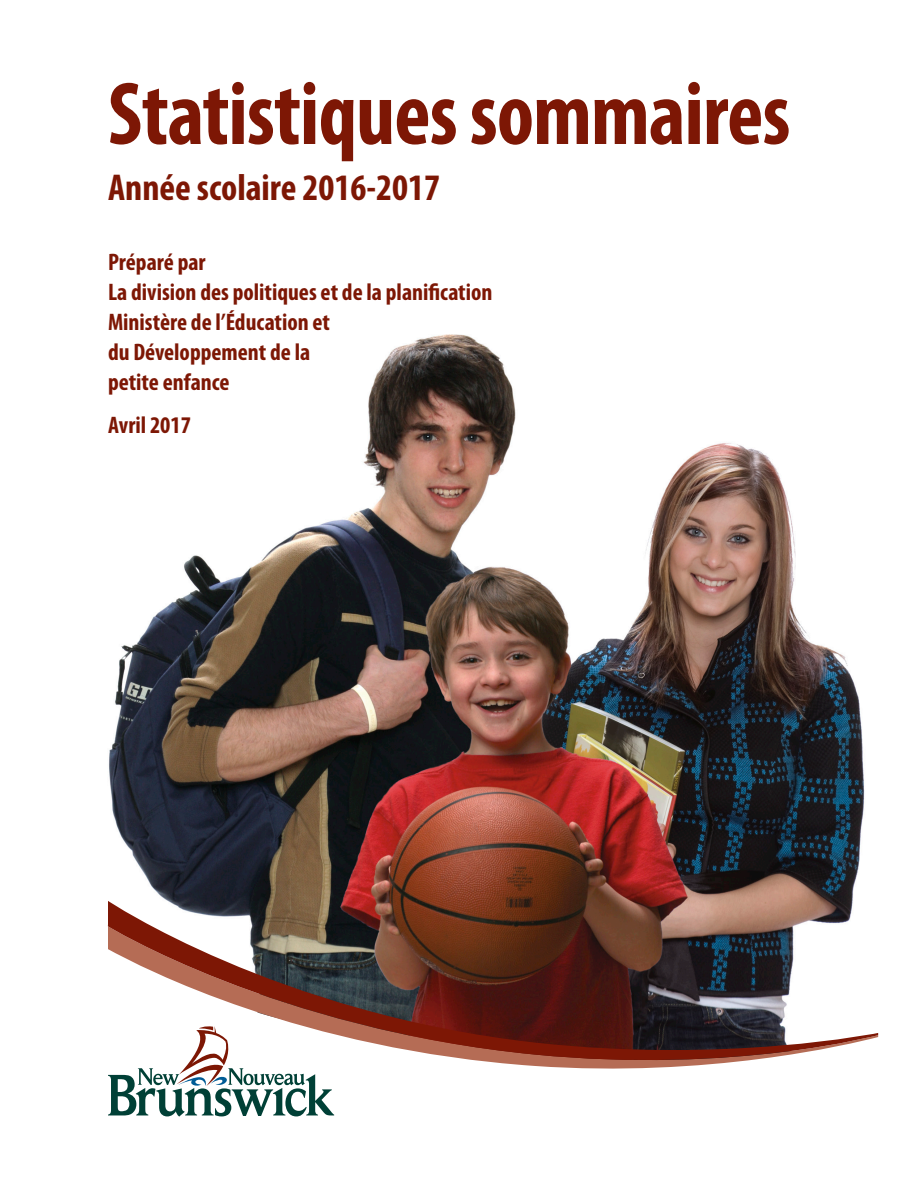
<style>
.page{position:relative;width:918px;height:1188px;background:#fff}
.page>*{position:absolute;margin:0;border:0;box-sizing:border-box;transform-origin:0 0}
.t1{font:700 condensed 90px "Myriad Pro";letter-spacing:-.01em;color:#7d1705;scale:.96 1}
.t2{font:700 condensed 37.5px "Myriad Pro";color:#7d1705}
.t3{font:700 condensed 24px/30px "Myriad Pro";color:#7d1705}
</style>
<div class="page">
<img style="left:107px;top:334px;width:758px;height:592px">
<svg style="left:108px;top:1078px;width:226px;height:39px"></svg>
<svg style="left:108px;top:1074px;width:208px;height:4px"></svg>
<svg style="left:108px;top:901px;width:770px;height:173px"></svg>
<p class="t1" style="left:108px;top:58px;width:712px">Statistiques sommaires</p>
<p class="t2" style="left:108px;top:164px;width:334px">Année scolaire 2016-2017</p>
<p class="t3" style="left:108px;top:247px;width:99px">Préparé par</p>
<p class="t3" style="left:108px;top:277px;width:386px">La division des politiques et de la planification</p>
<p class="t3" style="left:108px;top:307px;width:224px">Ministère de l’Éducation et du Développement de la petite enfance</p>
<p class="t3" style="left:108px;top:410px;width:84px">Avril 2017</p>
</div>
